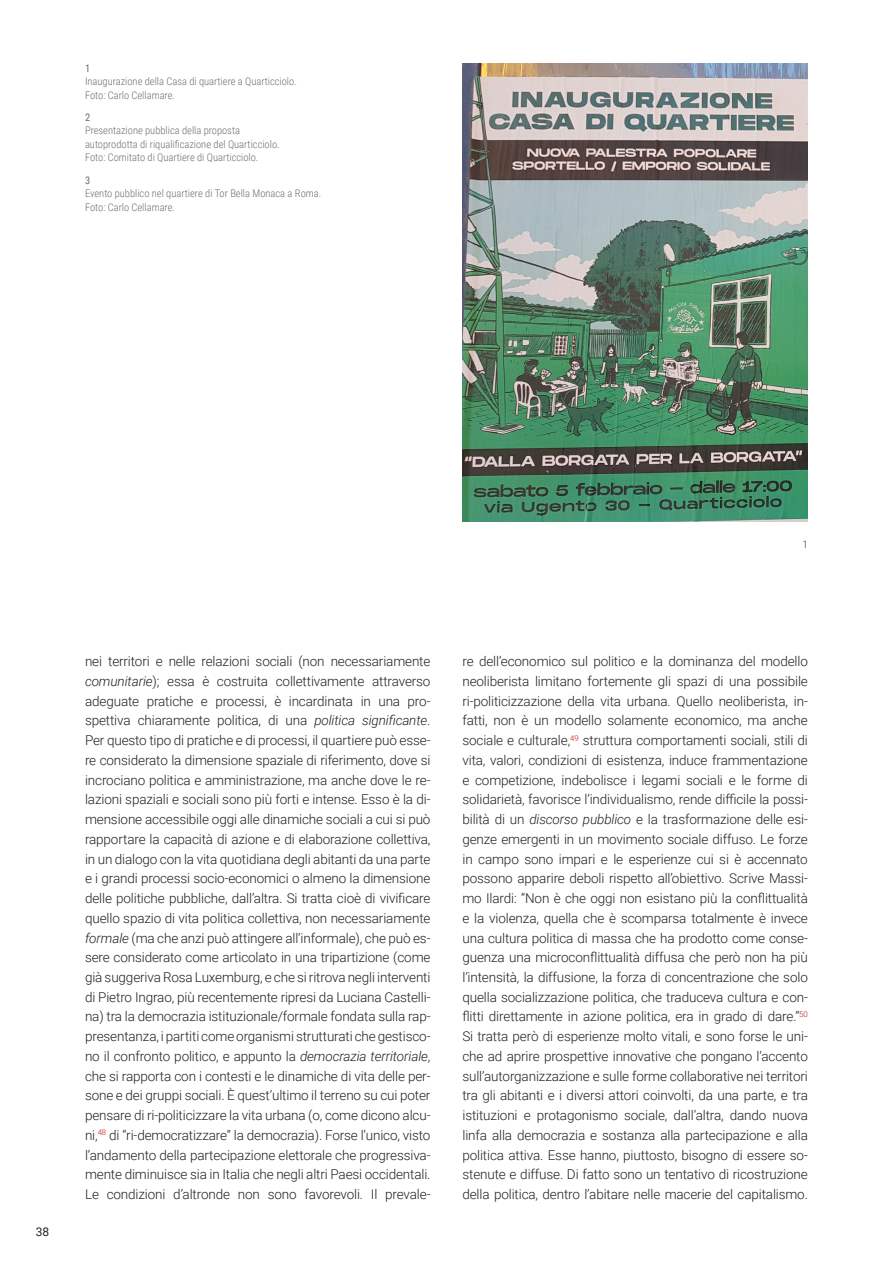
<style>
.page{position:relative;width:893px;height:1263px;background:#fff}
.page>*{position:absolute;margin:0;border:0;box-sizing:border-box;transform-origin:0 0}
.note{font:300 13.5px/19.8px "Roboto";letter-spacing:-.01em;color:#231f20;text-align:justify}
.t1{font:12px "Roboto";color:#231f20}
.t2{font:300 10.5px/13.5px "Roboto Condensed";color:#6c6d70}
.bibliografia{font:10.5px "Roboto Condensed";color:#6c6d70}
.paper{font:10.5px "Roboto Condensed";color:#6c6d70}
.s1{font-style:italic}
</style>
<div class="page">
<img style="left:462px;top:64px;width:346px;height:457px">
<p class="bibliografia" style="left:85px;top:61px;width:7px">1</p>
<p class="t2" style="left:85px;top:74px;width:213px">Inaugurazione della Casa di quartiere a Quarticciolo.<br>Foto: Carlo Cellamare.</p>
<p class="bibliografia" style="left:85px;top:110px;width:7px">2</p>
<p class="t2" style="left:85px;top:123px;width:196px">Presentazione pubblica della proposta autoprodotta di riqualificazione del Quarticciolo.<br>Foto: Comitato di Quartiere di Quarticciolo.</p>
<p class="bibliografia" style="left:85px;top:173px;width:7px">3</p>
<p class="t2" style="left:85px;top:186px;width:238px">Evento pubblico nel quartiere di Tor Bella Monaca a Roma.<br>Foto: Carlo Cellamare.</p>
<p class="paper" style="left:803px;top:537px;width:7px">1</p>
<p class="t1" style="left:36px;top:1223px;width:15px">38</p>
<p class="note" style="left:85px;top:651px;width:347px">nei territori e nelle relazioni sociali (non necessariamente <span class="s1">comunitarie</span>); essa è costruita collettivamente attraverso adeguate pratiche e processi, è incardinata in una pro&shy;spettiva chiaramente politica, di una <span class="s1">politica significante</span>.</p>
<p class="note" style="left:85px;top:730px;width:347px">Per questo tipo di pratiche e di processi, il quartiere può esse&shy;re considerato la dimensione spaziale di riferimento, dove si incrociano politica e amministrazione, ma anche dove le re&shy;lazioni spaziali e sociali sono più forti e intense. Esso è la di&shy;mensione accessibile oggi alle dinamiche sociali a cui si può rapportare la capacità di azione e di elaborazione collettiva, in un dialogo con la vita quotidiana degli abitanti da una parte e i grandi processi socio-economici o almeno la dimensione delle politiche pubbliche, dall’altra. Si tratta cioè di vivificare quello spazio di vita politica collettiva, non necessariamente <span class="s1">formale</span> (ma che anzi può attingere all’informale), che può es&shy;sere considerato come articolato in una tripartizione (come già suggeriva Rosa Luxemburg, e che si ritrova negli interventi di Pietro Ingrao, più recentemente ripresi da Luciana Castelli&shy;na) tra la democrazia istituzionale/formale fondata sulla rap&shy;presentanza, i partiti come organismi strutturati che gestisco&shy;no il confronto politico, e appunto la <span class="s1">democrazia territoriale</span>, che si rapporta con i contesti e le dinamiche di vita delle per&shy;sone e dei gruppi sociali. È quest’ultimo il terreno su cui poter pensare di ri-politicizzare la vita urbana (o, come dicono alcu&shy;ni,<sup>48</sup> di “ri-democratizzare” la democrazia). Forse l’unico, visto l’andamento della partecipazione elettorale che progressiva&shy;mente diminuisce sia in Italia che negli altri Paesi occidentali.</p>
<p class="note" style="left:85px;top:1184px;width:347px">Le condizioni d’altronde non sono favorevoli. Il prevale-</p>
<p class="note" style="left:462px;top:651px;width:347px">re dell’economico sul politico e la dominanza del modello neoliberista limitano fortemente gli spazi di una possibile ri-politicizzazione della vita urbana. Quello neoliberista, in&shy;fatti, non è un modello solamente economico, ma anche sociale e culturale,<sup>49</sup> struttura comportamenti sociali, stili di vita, valori, condizioni di esistenza, induce frammentazione e competizione, indebolisce i legami sociali e le forme di solidarietà, favorisce l’individualismo, rende difficile la possi&shy;bilità di un <span class="s1">discorso pubblico</span> e la trasformazione delle esi&shy;genze emergenti in un movimento sociale diffuso. Le forze in campo sono impari e le esperienze cui si è accennato possono apparire deboli rispetto all’obiettivo. Scrive Massi&shy;mo Ilardi: “Non è che oggi non esistano più la conflittualità e la violenza, quella che è scomparsa totalmente è invece una cultura politica di massa che ha prodotto come conse&shy;guenza una microconflittualità diffusa che però non ha più l’intensità, la diffusione, la forza di concentrazione che solo quella socializzazione politica, che traduceva cultura e con&shy;flitti direttamente in azione politica, era in grado di dare.”<sup>50</sup></p>
<p class="note" style="left:462px;top:1026px;width:347px">Si tratta però di esperienze molto vitali, e sono forse le uni&shy;che ad aprire prospettive innovative che pongano l’accento sull’autorganizzazione e sulle forme collaborative nei territori tra gli abitanti e i diversi attori coinvolti, da una parte, e tra istituzioni e protagonismo sociale, dall’altra, dando nuova linfa alla democrazia e sostanza alla partecipazione e alla politica attiva. Esse hanno, piuttosto, bisogno di essere so&shy;stenute e diffuse. Di fatto sono un tentativo di ricostruzione della politica, dentro l’abitare nelle macerie del capitalismo.</p>
</div>
